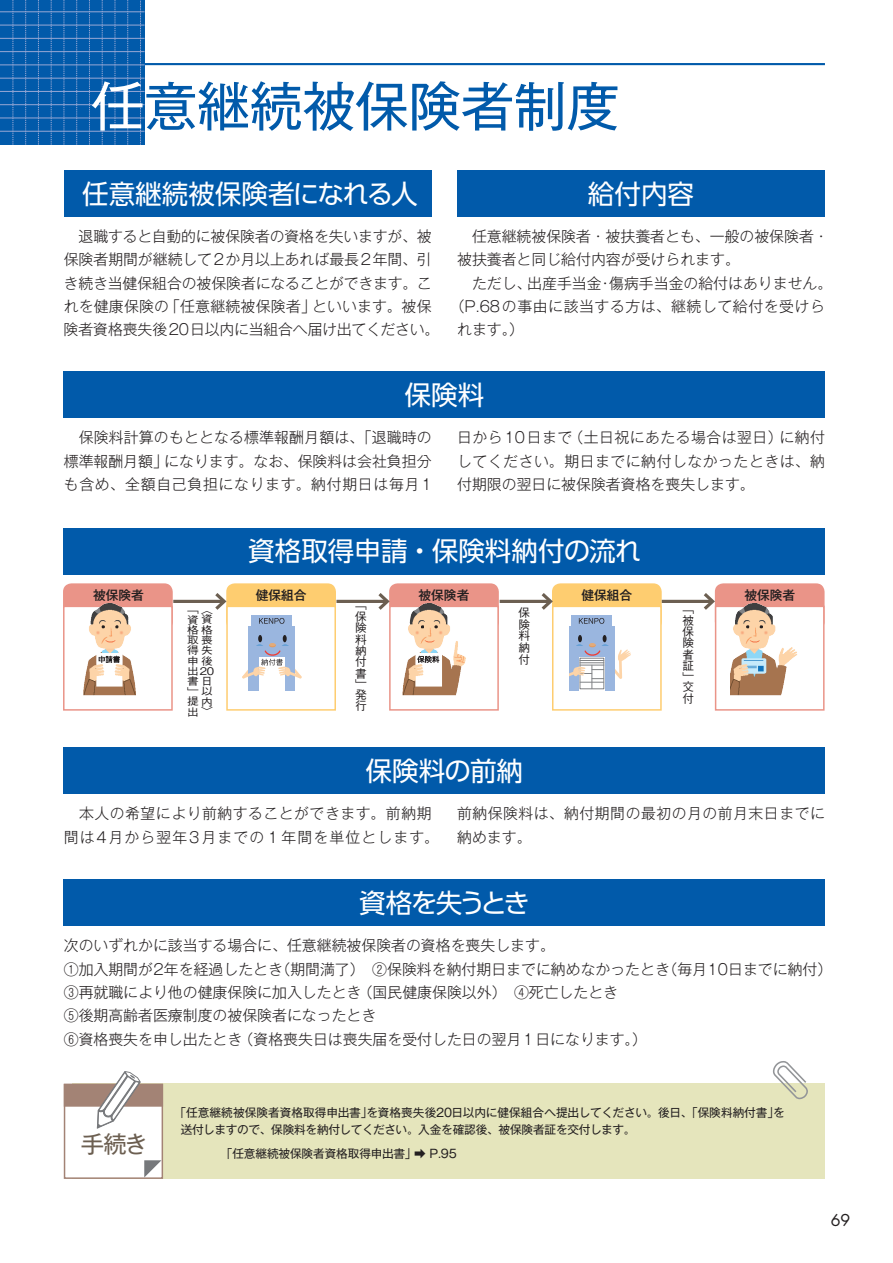
<style>
.page{position:relative;width:893px;height:1263px;background:#fff}
.page>*{position:absolute;margin:0;border:0;box-sizing:border-box;transform-origin:0 0}
.t1{font:53.1px "Gothic MB101 Pro";letter-spacing:-.005em;color:#015aaa}
.t2{font:26.55px "UD Shin Go Pro";color:#fff}
.t3{font:26.55px "UD Shin Go Pro";letter-spacing:-.095em;color:#fff}
.t4{font:23.4px "Gothic MB101 Pro";color:#6c5f51}
.t5{font:15.9px "Futura";color:#231f20}
.t6{font:300 14.85px/23.4px "Gothic MB101 Pro";color:#231f20}
.t7{font:300 14.85px/23.4px "Gothic MB101 Pro";letter-spacing:.075em;color:#231f20}
.t8{font:300 14.85px/23.4px "Gothic MB101 Pro";letter-spacing:.03em;color:#231f20}
.t9{font:300 14.85px "Gothic MB101 Pro";letter-spacing:.035em;color:#231f20}
.t10{font:500 12.75px "Gothic MB101 Pro";letter-spacing:-.005em;color:#231f20}
.t11{font:11.7px/17px "Gothic MB101 Pro";letter-spacing:-.015em;color:#231f20}
.t12{font:500 11.7px/11.4px "Gothic BBB Pro";color:#231f20;text-align:justify}
.t13{font:500 10.5px/10.4px "Gothic BBB Pro";color:#231f20;text-align:justify;scale:1.11 1}
.s1{color:#fff}
</style>
<div class="page">
<hr style="left:0;top:63px;width:825px;height:2px;background:#015aaa">
<div style="left:0;top:0;width:145px;height:145px;background:#015aaa"></div>
<svg style="left:12px;top:0;width:2px;height:145px"></svg>
<svg style="left:25px;top:0;width:1px;height:145px"></svg>
<svg style="left:38px;top:0;width:1px;height:145px"></svg>
<svg style="left:51px;top:0;width:1px;height:145px"></svg>
<svg style="left:64px;top:0;width:1px;height:145px"></svg>
<svg style="left:76px;top:0;width:1px;height:145px"></svg>
<svg style="left:89px;top:0;width:1px;height:145px"></svg>
<svg style="left:102px;top:0;width:1px;height:145px"></svg>
<svg style="left:115px;top:0;width:1px;height:145px"></svg>
<svg style="left:127px;top:0;width:1px;height:145px"></svg>
<hr style="left:0;top:12px;width:145px;height:1px;background:#97a8d5">
<hr style="left:0;top:25px;width:145px;height:1px;background:#97a8d5">
<hr style="left:0;top:38px;width:145px;height:1px;background:#97a8d5">
<hr style="left:0;top:51px;width:145px;height:1px;background:#97a8d5">
<hr style="left:0;top:65px;width:145px;height:1px;background:#97a8d5">
<hr style="left:0;top:78px;width:145px;height:1px;background:#97a8d5">
<hr style="left:0;top:91px;width:145px;height:1px;background:#97a8d5">
<hr style="left:0;top:104px;width:145px;height:1px;background:#97a8d5">
<hr style="left:0;top:118px;width:145px;height:1px;background:#97a8d5">
<hr style="left:0;top:131px;width:145px;height:1px;background:#97a8d5">
<svg style="left:140px;top:0;width:1px;height:145px"></svg>
<div style="left:64px;top:170px;width:368px;height:47px;background:#015aaa"></div>
<div style="left:457px;top:170px;width:368px;height:47px;background:#015aaa"></div>
<div style="left:64px;top:371px;width:761px;height:47px;background:#015aaa"></div>
<div style="left:64px;top:747px;width:761px;height:47px;background:#015aaa"></div>
<div style="left:64px;top:879px;width:761px;height:47px;background:#015aaa"></div>
<div style="left:64px;top:528px;width:761px;height:46px;background:#015aaa"></div>
<div style="left:63px;top:583px;width:110px;height:47px;background:#ea9488;border-radius:9px"></div>
<div style="left:64px;top:606px;width:108px;height:104px;background:#fff"></div>
<div style="left:63px;top:606px;width:110px;height:105px;border:2px solid #ea9488"></div>
<div style="left:226px;top:583px;width:110px;height:47px;background:#fecd70;border-radius:9px"></div>
<div style="left:227px;top:606px;width:108px;height:104px;background:#fff"></div>
<div style="left:226px;top:606px;width:110px;height:105px;border:2px solid #fecd70"></div>
<div style="left:389px;top:583px;width:110px;height:47px;background:#ea9488;border-radius:9px"></div>
<div style="left:390px;top:606px;width:108px;height:104px;background:#fff"></div>
<div style="left:389px;top:606px;width:110px;height:105px;border:2px solid #ea9488"></div>
<div style="left:552px;top:583px;width:110px;height:47px;background:#fecd70;border-radius:9px"></div>
<div style="left:553px;top:606px;width:108px;height:104px;background:#fff"></div>
<div style="left:552px;top:606px;width:110px;height:105px;border:2px solid #fecd70"></div>
<div style="left:715px;top:583px;width:110px;height:47px;background:#ea9488;border-radius:9px"></div>
<div style="left:716px;top:606px;width:108px;height:104px;background:#fff"></div>
<div style="left:715px;top:606px;width:110px;height:105px;border:2px solid #ea9488"></div>
<hr style="left:173px;top:600px;width:51px;height:3px;background:#6c5f51">
<svg style="left:212px;top:590px;width:17px;height:23px"></svg>
<hr style="left:336px;top:600px;width:51px;height:3px;background:#6c5f51">
<svg style="left:375px;top:590px;width:17px;height:23px"></svg>
<hr style="left:500px;top:600px;width:50px;height:3px;background:#6c5f51">
<svg style="left:538px;top:590px;width:17px;height:23px"></svg>
<hr style="left:662px;top:600px;width:51px;height:3px;background:#6c5f51">
<svg style="left:700px;top:591px;width:17px;height:22px"></svg>
<div style="left:72px;top:1083px;width:753px;height:96px;background:#e5e5bc"></div>
<svg style="left:773px;top:1061px;width:35px;height:38px"></svg>
<div style="left:65px;top:1085px;width:97px;height:93px;background:#fff"></div>
<div style="left:64px;top:1084px;width:99px;height:95px;border:2px solid #a38375"></div>
<div style="left:65px;top:1084px;width:97px;height:22px;background:#a38375"></div>
<div style="left:64px;top:1083px;width:99px;height:24px;border:2px solid #a38375"></div>
<svg style="left:144px;top:1160px;width:17px;height:17px"></svg>
<img style="left:73px;top:603px;width:66px;height:93px">
<div style="left:252px;top:615px;width:40px;height:65px;background:#9ab6df"></div>
<div style="left:248px;top:626px;width:47px;height:65px;background:#9ab6df"></div>
<div style="left:259px;top:657px;width:26px;height:33px;background:#fff"></div>
<svg style="left:259px;top:618px;width:25px;height:6px"></svg>
<svg style="left:242px;top:635px;width:60px;height:44px"></svg>
<img style="left:400px;top:603px;width:67px;height:93px">
<div style="left:571px;top:615px;width:41px;height:65px;background:#9ab6df"></div>
<div style="left:570px;top:626px;width:45px;height:65px;background:#9ab6df"></div>
<svg style="left:579px;top:689px;width:26px;height:1px"></svg>
<svg style="left:579px;top:618px;width:25px;height:6px"></svg>
<svg style="left:570px;top:635px;width:61px;height:54px"></svg>
<img style="left:730px;top:603px;width:69px;height:93px">
<svg style="left:97px;top:1071px;width:44px;height:58px"></svg>
<h1 class="t1" style="left:91px;top:62px;width:530px"><span class="s1">任</span>意継続被保険者制度</h1>
<h2 class="t2" style="left:82px;top:172px;width:337px">任意継続被保険者になれる人</h2>
<h2 class="t2" style="left:588px;top:172px;width:108px">給付内容</h2>
<p class="t6" style="left:64px;top:222px;width:377px">　退職すると自動的に被保険者の資格を失いますが、被保険者期間が継続して2か月以上あれば最長2年間、引き続き当健保組合の被保険者になることができます。これを健康保険の「任意継続被保険者」といいます。被保険者資格喪失後20日以内に当組合へ届け出てください。</p>
<p class="t6" style="left:457px;top:222px;width:373px">　任意継続被保険者・被扶養者とも、一般の被保険者・</p>
<p class="t6" style="left:457px;top:246px;width:284px">被扶養者と同じ給付内容が受けられます。</p>
<p class="t6" style="left:457px;top:269px;width:377px">　ただし、出産手当金・傷病手当金の給付はありません。</p>
<p class="t9" style="left:450px;top:294px;width:377px">（P.68の事由に該当する方は、継続して給付を受けら</p>
<p class="t6" style="left:457px;top:316px;width:68px">れます。）</p>
<h2 class="t2" style="left:405px;top:373px;width:81px">保険料</h2>
<p class="t6" style="left:64px;top:424px;width:369px;text-align:justify">　保険料計算のもととなる標準報酬月額は、「退職時の標準報酬月額」になります。なお、保険料は会社負担分も含め、全額自己負担になります。納付期日は毎月1</p>
<p class="t6" style="left:457px;top:424px;width:369px;text-align:justify">日から10日まで（土日祝にあたる場合は翌日）に納付してください。期日までに納付しなかったときは、納付期限の翌日に被保険者資格を喪失します。</p>
<p class="t10" style="left:93px;top:584px;width:52px">被保険者</p>
<p class="t13" style="left:187px;top:602px;width:24px">「〈資資格格取喪得失申後</p>
<p class="t13" style="left:187px;top:665px;width:26px;text-align:left">出20書日」以提内出〉</p>
<h2 class="t2" style="left:248px;top:530px;width:395px">資格取得申請・保険料納付の流れ</h2>
<p class="t10" style="left:256px;top:584px;width:52px">健保組合</p>
<p class="t10" style="left:419px;top:584px;width:52px">被保険者</p>
<p class="t10" style="left:581px;top:584px;width:52px">健保組合</p>
<p class="t10" style="left:744px;top:584px;width:52px">被保険者</p>
<p class="t12" style="left:355px;top:598px;width:13px">「保険料納付書」</p>
<p class="t12" style="left:355px;top:687px;width:13px">発行</p>
<p class="t12" style="left:518px;top:605px;width:13px">保険料納付</p>
<p class="t12" style="left:682px;top:601px;width:13px">「被保険者証」</p>
<p class="t12" style="left:682px;top:680px;width:12px">交付</p>
<h2 class="t2" style="left:366px;top:749px;width:159px">保険料の前納</h2>
<p class="t7" style="left:64px;top:800px;width:377px">　本人の希望により前納することができます。前納期間は4月から翌年3月までの１年間を単位とします。</p>
<p class="t8" style="left:457px;top:800px;width:369px">前納保険料は、納付期間の最初の月の前月末日までに納めます。</p>
<h2 class="t3" style="left:359px;top:881px;width:172px">資格を失うとき</h2>
<p class="t6" style="left:64px;top:932px;width:770px">次のいずれかに該当する場合に、任意継続被保険者の資格を喪失します。<br>①加入期間が2年を経過したとき（期間満了）　②保険料を納付期日までに納めなかったとき（毎月10日までに納付）③再就職により他の健康保険に加入したとき（国民健康保険以外）　④死亡したとき<br>⑤後期高齢者医療制度の被保険者になったとき<br>⑥資格喪失を申し出たとき（資格喪失日は喪失届を受付した日の翌月1日になります。）</p>
<h3 class="t4" style="left:81px;top:1124px;width:68px">手続き</h3>
<p class="t11" style="left:181px;top:1102px;width:606px;text-indent:-6px">「任意継続被保険者資格取得申出書」を資格喪失後20日以内に健保組合へ提出してください。後日、「保険料納付書」を送付しますので、保険料を納付してください。入金を確認後、被保険者証を交付します。</p>
<p class="t11" style="left:221px;top:1144px;width:237px">「任意継続被保険者資格取得申出書」➡ P.95</p>
<p class="t5" style="left:831px;top:1209px;width:21px">69</p>
</div>
